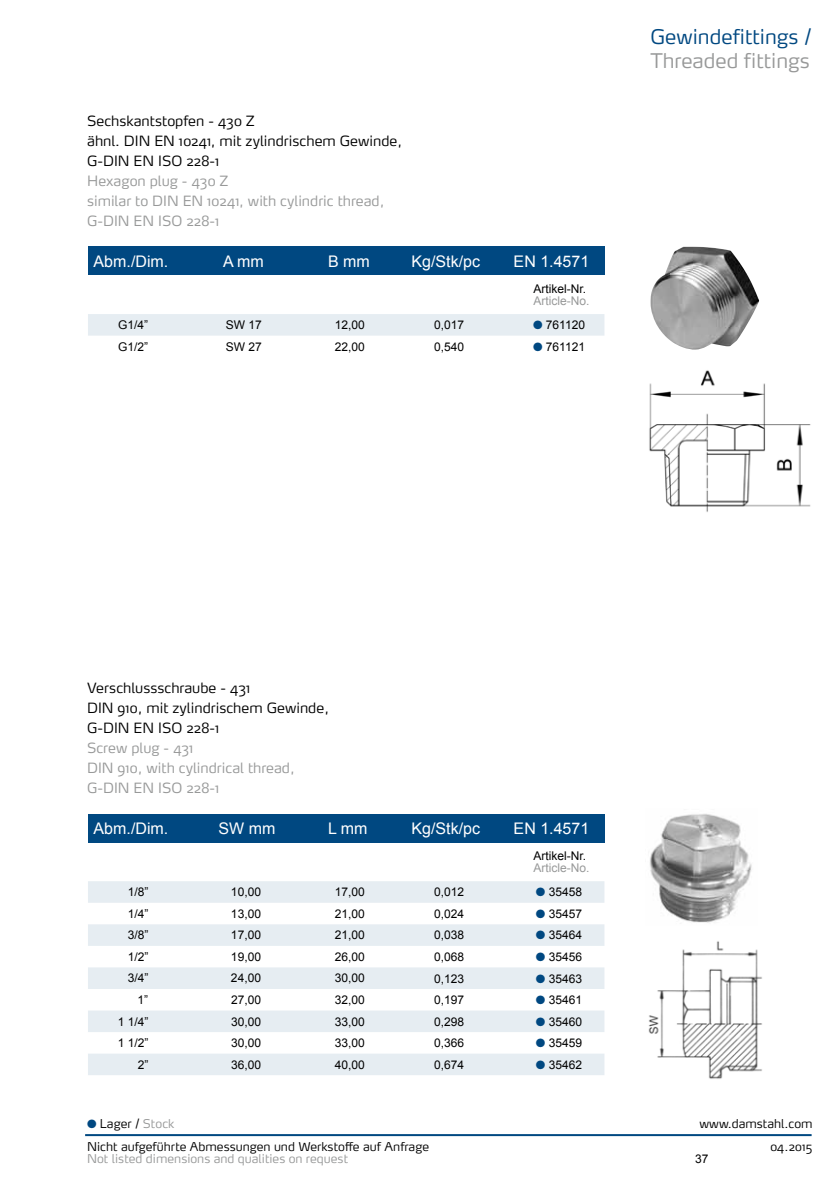
<style>
.page{position:relative;width:840px;height:1191px;background:#fff}
.page>*{position:absolute;margin:0;border:0;box-sizing:border-box;transform-origin:0 0}
.t1{font:300 20px "Max Pro";color:#004881}
.t2{font:300 20px "Max Pro";color:#989999}
.t3{font:16px "Arial";color:#fff}
.t4{font:300 14px/20px "Max Pro";color:#000}
.t5{font:300 14px/20px "Max Pro";color:#989999}
.t6{font:12px "Arial";color:#000}
.t7{font:300 12px "Max Pro";color:#000}
.t8{font:300 12px "Max Pro";color:#989999}
.t9{font:12px "Arial";color:#989999}
.s1{color:#004881}
.s2{color:#989999}
</style>
<div class="page">
<hr style="left:85px;top:1134px;width:726px;height:2px;background:#004881">
<div style="left:88px;top:247px;width:516px;height:28px;background:#004881"></div>
<div style="left:88px;top:314px;width:516px;height:22px;background:#e6edf2"></div>
<img style="left:650px;top:247px;width:108px;height:103px">
<img style="left:649px;top:370px;width:162px;height:142px">
<div style="left:88px;top:814px;width:516px;height:28px;background:#004881"></div>
<svg style="left:88px;top:881px;width:516px;height:194px;fill:#e6edf2"></svg>
<img style="left:650px;top:814px;width:102px;height:109px">
<img style="left:648px;top:941px;width:114px;height:138px">
<p class="t4" style="left:87px;top:111px;width:316px">Sechskantstopfen - 430 Z<br>ähnl. DIN EN 10241, mit zylindrischem Gewinde,<br>G-DIN EN ISO 228-1</p>
<p class="t5" style="left:87px;top:171px;width:298px">Hexagon plug - 430 Z<br>similar to DIN EN 10241, with cylindric thread,<br>G-DIN EN ISO 228-1</p>
<h2 class="t3" style="left:94px;top:251px;width:76px">Abm./Dim.</h2>
<h2 class="t3" style="left:223px;top:251px;width:42px">A mm</h2>
<h2 class="t3" style="left:328px;top:251px;width:43px">B mm</h2>
<h2 class="t3" style="left:411px;top:251px;width:70px">Kg/Stk/pc</h2>
<h2 class="t3" style="left:513px;top:251px;width:77px">EN 1.4571</h2>
<p class="t6" style="left:533px;top:281px;width:54px">Artikel-Nr.</p>
<p class="t9" style="left:533px;top:293px;width:58px">Article-No.</p>
<p class="t6" style="left:118px;top:317px;width:32px">G1/4”</p>
<p class="t6" style="left:226px;top:317px;width:38px">SW 17</p>
<p class="t6" style="left:334px;top:317px;width:32px">12,00</p>
<p class="t6" style="left:434px;top:317px;width:32px">0,017</p>
<p class="t6" style="left:532px;top:317px;width:53px"><span class="s1">●</span> 761120</p>
<p class="t6" style="left:118px;top:338px;width:32px">G1/2”</p>
<p class="t6" style="left:226px;top:338px;width:38px">SW 27</p>
<p class="t6" style="left:334px;top:339px;width:32px">22,00</p>
<p class="t6" style="left:434px;top:339px;width:32px">0,540</p>
<p class="t6" style="left:532px;top:339px;width:53px"><span class="s1">●</span> 761121</p>
<h1 class="t1" style="left:650px;top:24px;width:163px">Gewindefittings /</h1>
<h1 class="t2" style="left:650px;top:48px;width:161px">Threaded fittings</h1>
<p class="t4" style="left:87px;top:678px;width:243px">Verschlussschraube - 431<br>DIN 910, mit zylindrischem Gewinde,<br>G-DIN EN ISO 228-1</p>
<p class="t5" style="left:87px;top:738px;width:209px">Screw plug - 431<br>DIN 910, with cylindrical thread,<br>G-DIN EN ISO 228-1</p>
<h2 class="t3" style="left:94px;top:818px;width:76px">Abm./Dim.</h2>
<h2 class="t3" style="left:218px;top:818px;width:58px">SW mm</h2>
<h2 class="t3" style="left:328px;top:818px;width:41px">L mm</h2>
<h2 class="t3" style="left:411px;top:818px;width:70px">Kg/Stk/pc</h2>
<h2 class="t3" style="left:513px;top:818px;width:77px">EN 1.4571</h2>
<p class="t6" style="left:533px;top:848px;width:54px">Artikel-Nr.</p>
<p class="t9" style="left:533px;top:860px;width:58px">Article-No.</p>
<p class="t6" style="left:128px;top:884px;width:22px">1/8”</p>
<p class="t6" style="left:231px;top:884px;width:32px">10,00</p>
<p class="t6" style="left:334px;top:884px;width:32px">17,00</p>
<p class="t6" style="left:434px;top:884px;width:32px">0,012</p>
<p class="t6" style="left:535px;top:884px;width:48px"><span class="s1">●</span> 35458</p>
<p class="t6" style="left:128px;top:905px;width:22px">1/4”</p>
<p class="t6" style="left:231px;top:905px;width:32px">13,00</p>
<p class="t6" style="left:334px;top:905px;width:32px">21,00</p>
<p class="t6" style="left:434px;top:905px;width:32px">0,024</p>
<p class="t6" style="left:535px;top:905px;width:48px"><span class="s1">●</span> 35457</p>
<p class="t6" style="left:128px;top:927px;width:22px">3/8”</p>
<p class="t6" style="left:231px;top:927px;width:32px">17,00</p>
<p class="t6" style="left:334px;top:927px;width:32px">21,00</p>
<p class="t6" style="left:434px;top:927px;width:32px">0,038</p>
<p class="t6" style="left:535px;top:927px;width:48px"><span class="s1">●</span> 35464</p>
<p class="t6" style="left:128px;top:949px;width:22px">1/2”</p>
<p class="t6" style="left:231px;top:949px;width:32px">19,00</p>
<p class="t6" style="left:334px;top:949px;width:32px">26,00</p>
<p class="t6" style="left:434px;top:949px;width:32px">0,068</p>
<p class="t6" style="left:535px;top:949px;width:48px"><span class="s1">●</span> 35456</p>
<p class="t6" style="left:128px;top:970px;width:22px">3/4”</p>
<p class="t6" style="left:231px;top:970px;width:32px">24,00</p>
<p class="t6" style="left:334px;top:970px;width:32px">30,00</p>
<p class="t6" style="left:434px;top:970px;width:32px">0,123</p>
<p class="t6" style="left:535px;top:970px;width:48px"><span class="s1">●</span> 35463</p>
<p class="t6" style="left:137px;top:992px;width:12px">1”</p>
<p class="t6" style="left:231px;top:992px;width:32px">27,00</p>
<p class="t6" style="left:334px;top:992px;width:32px">32,00</p>
<p class="t6" style="left:434px;top:992px;width:32px">0,197</p>
<p class="t6" style="left:535px;top:992px;width:48px"><span class="s1">●</span> 35461</p>
<p class="t6" style="left:118px;top:1013px;width:32px">1 1/4”</p>
<p class="t6" style="left:231px;top:1013px;width:32px">30,00</p>
<p class="t6" style="left:335px;top:1013px;width:32px">33,00</p>
<p class="t6" style="left:434px;top:1013px;width:32px">0,298</p>
<p class="t6" style="left:535px;top:1013px;width:48px"><span class="s1">●</span> 35460</p>
<p class="t6" style="left:118px;top:1035px;width:32px">1 1/2”</p>
<p class="t6" style="left:231px;top:1035px;width:32px">30,00</p>
<p class="t6" style="left:335px;top:1035px;width:32px">33,00</p>
<p class="t6" style="left:434px;top:1035px;width:32px">0,366</p>
<p class="t6" style="left:535px;top:1035px;width:48px"><span class="s1">●</span> 35459</p>
<p class="t6" style="left:138px;top:1056px;width:12px">2”</p>
<p class="t6" style="left:231px;top:1056px;width:32px">36,00</p>
<p class="t6" style="left:335px;top:1056px;width:32px">40,00</p>
<p class="t6" style="left:434px;top:1056px;width:32px">0,674</p>
<p class="t6" style="left:535px;top:1056px;width:48px"><span class="s1">●</span> 35462</p>
<p class="t7" style="left:87px;top:1116px;width:89px"><span class="s1">●</span> Lager / <span class="s2">Stock</span></p>
<p class="t7" style="left:699px;top:1116px;width:114px">www.damstahl.com</p>
<p class="t7" style="left:87px;top:1138px;width:343px">Nicht aufgeführte Abmessungen und Werkstoffe auf Anfrage</p>
<p class="t8" style="left:87px;top:1150px;width:262px">Not listed dimensions and qualities on request</p>
<p class="t7" style="left:769px;top:1138px;width:44px">04.2015</p>
<p class="t6" style="left:694px;top:1150px;width:15px">37</p>
</div>
